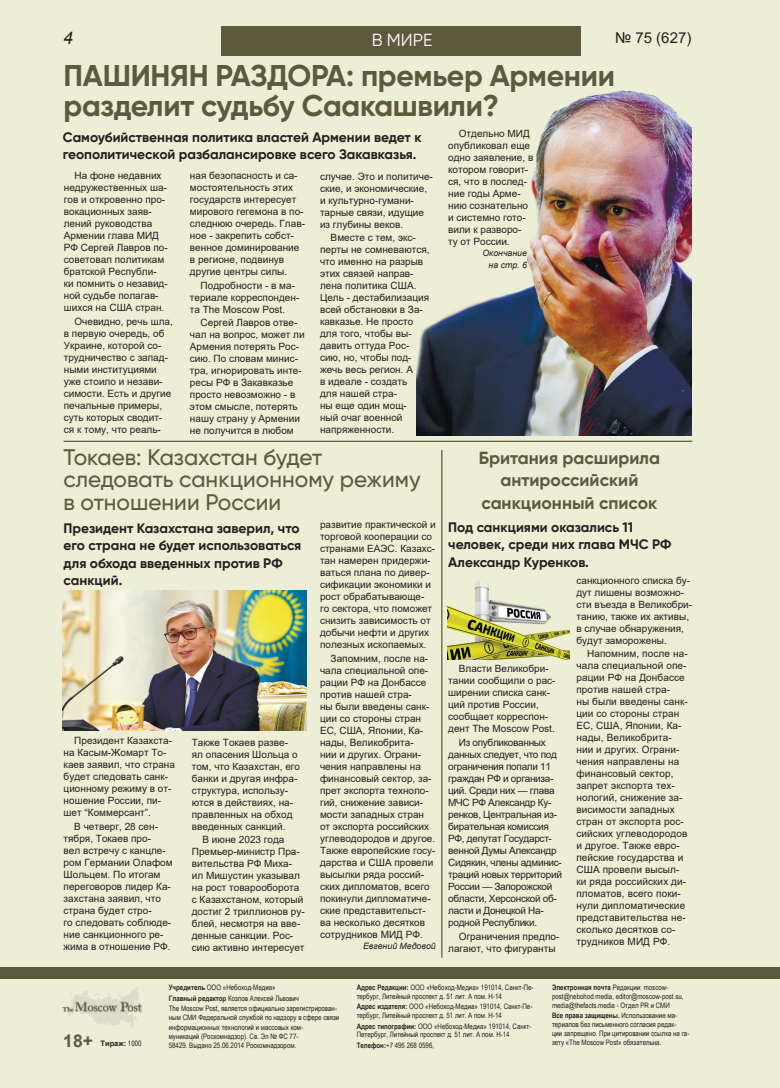
<style>
.page{position:relative;width:780px;height:1088px;background:#eceed5}
.page>*{position:absolute;margin:0;border:0;box-sizing:border-box;transform-origin:0 0}
.заголовок_2{font:700 30px/30px "Gilroy";letter-spacing:-.01em;color:#5d593d}
.заголовок_3{font:500 22.5px/22.5px "Gilroy";color:#5d593d}
.заголовок_3-2{font:700 17.5px/22.5px "Gilroy";color:#5d593d;text-align:center}
.одзаголовок{font:17.5px "Gilroy";color:#fff}
.t1{font:700 17.5px "Arial";color:#5d593d}
.t2{font:italic 17.5px "Arial";color:#231f20}
.t3{font:15px "Arial";color:#231f20}
.анонс{font:700 13.75px/17.5px "Gilroy";color:#231f20}
.text{font:10px/12px "Arial";color:#231f20}
.text-2{font:10px/12px "Arial";letter-spacing:-.03em;color:#231f20}
.подпись_фото{font:italic 8.75px "Arial";color:#231f20}
.t4{font:7.5px/8.8px "Arial Narrow";color:#231f20}
.t5{font:700 7.5px "Arial";color:#231f20}
.s1{font-weight:700}
.s2{font-family:"Arial Narrow";font-weight:400}
</style>
<div class="page">
<div style="left:221px;top:26px;width:359px;height:30px;background:#5d593d"></div>
<svg style="left:62px;top:987px;width:80px;height:41px"></svg>
<div style="left:0;top:967px;width:780px;height:11px;background:#5d593d"></div>
<hr style="left:441px;top:450px;width:1px;height:508px;background:#5d593d">
<hr style="left:64px;top:441px;width:628px;height:1px;background:#5d593d">
<img style="left:447px;top:580px;width:122px;height:80px">
<img style="left:63px;top:590px;width:244px;height:140px">
<img style="left:416px;top:90px;width:275px;height:346px">
<h3 class="t2" style="left:63px;top:26px;width:11px">4</h3>
<h3 class="t3" style="left:615px;top:27px;width:78px">№ 75 (627)</h3>
<p class="одзаголовок" style="left:371px;top:30px;width:62px">В МИРЕ</p>
<p class="заголовок_2" style="left:64px;top:60px;width:553px">ПАШИНЯН РАЗДОРА: премьер Армении разделит судьбу Саакашвили?</p>
<p class="анонс" style="left:63px;top:128px;width:360px">Самоубийственная политика властей Армении ведет к геополитической разбалансировке всего Закавказья.</p>
<p class="text" style="left:190px;top:169px;width:117px">ная безопасность и са&shy;мостоятельность этих государств интересует мирового гегемона в по&shy;следнюю очередь. Глав&shy;ное - закрепить собст&shy;венное доминирование в регионе, подвинув другие центры силы.</p>
<p class="text" style="left:190px;top:279px;width:111px;text-indent:11px">Подробности - в ма&shy;териале корреспонден&shy;та The Moscow Post.</p>
<p class="text" style="left:190px;top:317px;width:116px;text-indent:11px">Сергей Лавров отве&shy;чал на вопрос, может ли<br>Армения потерять Рос&shy;сию. По словам минис&shy;тра, игнорировать инте&shy;ресы РФ в Закавказье просто невозможно - в этом смысле, потерять нашу страну у Армении не получится в любом</p>
<p class="text" style="left:64px;top:169px;width:105px;text-indent:11px">На фоне недавних недружественных ша&shy;гов и откровенно про&shy;вокационных заяв&shy;лений руководства<br>Армении глава МИД<br>РФ Сергей Лавров по&shy;советовал политикам братской Республи&shy;ки помнить о незавид&shy;ной судьбе полагав&shy;шихся на США стран.</p>
<p class="text" style="left:64px;top:315px;width:111px;text-indent:11px">Очевидно, речь шла, в первую очередь, об<br>Украине, которой со&shy;трудничество с запад&shy;ными институциями уже стоило и незави&shy;симости. Есть и другие печальные примеры, суть которых сводит&shy;ся к тому, что реаль-</p>
<p class="text" style="left:320px;top:170px;width:114px">случае. Это и политиче&shy;ские, и экономические, и культурно-гумани&shy;тарные связи, идущие из глубины веков.</p>
<p class="text" style="left:320px;top:232px;width:111px;text-indent:11px">Вместе с тем, экс&shy;перты не сомневаются, что именно на разрыв этих связей направ&shy;лена политика США.<br>Цель - дестабилизация всей обстановки в За&shy;кавказье. Не просто для того, чтобы вы&shy;давить оттуда Рос&shy;сию, но, чтобы под&shy;жечь весь регион. А<br>в идеале - создать<br>для нашей стра-<br>ны еще один мощ-<br>ный очаг военной напряженности.</p>
<p class="заголовок_3" style="left:64px;top:445px;width:358px">Токаев: Казахстан будет следовать санкционному режиму в отношении России</p>
<p class="анонс" style="left:64px;top:519px;width:239px">Президент Казахстана заверил, что его страна не будет использоваться для обхода введенных против РФ санкций.</p>
<p class="text" style="left:320px;top:519px;width:117px">развитие практической и торговой кооперации со странами ЕАЭС. Казахс&shy;тан намерен придержи&shy;ваться плана по дивер&shy;сификации экономики и рост обрабатывающе&shy;го сектора, что поможет снизить зависимость от добычи нефти и других полезных ископаемых.</p>
<p class="text" style="left:320px;top:652px;width:117px;text-indent:11px">Запомним, после на&shy;чала специальной опе&shy;рации РФ на Донбассе против нашей стра-<br>ны были введены санк&shy;ции со стороны стран<br>ЕС, США, Японии, Ка&shy;нады, Великобрита-<br>нии и других. Ограни&shy;чения направлены на финансовый сектор, за&shy;прет экспорта техноло&shy;гий, снижение зависи&shy;мости западных стран от экспорта российских углеводородов и другое.<br>Также европейские госу&shy;дарства и США провели высылки ряда россий&shy;ских дипломатов, всего покинули дипломатиче&shy;ские представительст&shy;ва несколько десятков сотрудников МИД РФ.</p>
<p class="подпись_фото" style="left:363px;top:940px;width:74px">Евгений Медовой</p>
<p class="text" style="left:64px;top:735px;width:113px;text-indent:11px">Президент Казахста&shy;на Касым-Жомарт То&shy;каев заявил, что страна будет следовать санк&shy;ционному режиму в от&shy;ношение России, пи&shy;шет “Коммерсант”.</p>
<p class="text" style="left:64px;top:821px;width:111px;text-indent:11px">В четверг, 28 сен&shy;тября, Токаев про-<br>вел встречу с канцле&shy;ром Германии Олафом<br>Шольцем. По итогам переговоров лидер Ка&shy;захстана заявил, что страна будет стро-<br>го следовать соблюде&shy;ние санкционного ре&shy;жима в отношение РФ.</p>
<p class="text" style="left:192px;top:736px;width:110px">Также Токаев разве&shy;ял опасения Шольца о том, что Казахстан, его банки и другая инфра&shy;структура, использу&shy;ются в действиях, на&shy;правленных на обход введенных санкций.</p>
<p class="text" style="left:192px;top:834px;width:114px;text-indent:11px">В июне 2023 года<br>Премьер-министр Пра&shy;вительства РФ Миха&shy;ил Мишустин указывал на рост товарооборота с Казахстаном, который достиг 2 триллионов ру&shy;блей, несмотря на вве&shy;денные санкции. Рос&shy;сию активно интересует</p>
<p class="text" style="left:448px;top:127px;width:87px;text-indent:11px">Отдельно МИД опубликовал еще одно заявление, в котором говорит&shy;ся, что в послед&shy;ние годы Арме&shy;нию сознательно и системно гото&shy;вили к разворо&shy;ту от России.</p>
<p class="подпись_фото" style="left:482px;top:247px;width:46px">Окончание</p>
<p class="подпись_фото" style="left:488px;top:259px;width:40px">на стр. 6</p>
<p class="заголовок_3-2" style="left:479px;top:446px;width:183px">Британия расширила антироссийский санкционный список</p>
<p class="анонс" style="left:448px;top:518px;width:225px">Под санкциями оказались 11 человек, среди них глава МЧС РФ<br>Александр Куренков.</p>
<p class="text" style="left:576px;top:574px;width:117px">санкционного списка бу&shy;дут лишены возможно&shy;сти въезда в Великобри&shy;танию, также их активы, в случае обнаружения, будут заморожены.</p>
<p class="text" style="left:576px;top:648px;width:113px;text-indent:11px">Напомним, после на&shy;чала специальной опе&shy;рации РФ на Донбассе против нашей стра-<br>ны были введены санк&shy;ции со стороны стран<br>ЕС, США, Японии, Ка&shy;нады, Великобрита&shy;нии и других. Ограни&shy;чения направлены на финансовый сектор, запрет экспорта тех&shy;нологий, снижение за&shy;висимости западных стран от экспорта рос&shy;сийских углеводородов и другое. Также евро&shy;пейские государства и<br>США провели высыл&shy;ки ряда российских ди&shy;пломатов, всего поки&shy;нули дипломатические представительства не&shy;сколько десятков со&shy;трудников МИД РФ.</p>
<p class="text" style="left:448px;top:662px;width:109px;text-indent:11px">Власти Великобри&shy;тании сообщили о рас&shy;ширении списка санк&shy;ций против России, сообщает корреспон&shy;дент The Moscow Post.</p>
<p class="text-2" style="left:448px;top:736px;width:115px;text-indent:11px">Из опубликованных данных следует, что под ограничения попали 11 граждан РФ и организа&shy;ций. Среди них — глава<br>МЧС РФ Александр Ку&shy;ренков, Центральная из&shy;бирательная комиссия<br>РФ, депутат Государст&shy;венной Думы Александр<br>Сидякин, члены админис&shy;траций новых территорий<br>России — Запорожской области, Херсонской об&shy;ласти и Донецкой На&shy;родной Республики.</p>
<p class="text" style="left:448px;top:930px;width:113px;text-indent:11px">Ограничения предпо&shy;лагают, что фигуранты</p>
<h3 class="t1" style="left:63px;top:1028px;width:31px">18+</h3>
<p class="t4" style="left:169px;top:982px;width:170px;line-height:10.5px"><span class="s1">Учредитель</span> ООО «Небоход-Медиа»<br><span class="s1">Главный редактор</span> Козлов Алексей Львович<br>The Moscow Post, является официально зарегистрирован-</p>
<p class="t4" style="left:169px;top:1012px;width:172px;line-height:10.5px">ным СМИ Федеральной службой по надзору в сфере связи информационных технологий и массовых ком-</p>
<p class="t4" style="left:169px;top:1032px;width:131px">муникаций (Роскомнадзор). Св. Эл № ФС 77-<br>58429. Выдано 25.06.2014 Роскомнадзором.</p>
<p class="t4" style="left:356px;top:983px;width:178px"><span class="s1">Адрес Редакции:</span> ООО «Небоход-Медиа» 191014, Санкт-Пе&shy;тербург, Литейный проспект д. 51 лит. А пом. H-14</p>
<p class="t4" style="left:356px;top:1002px;width:177px"><span class="s1">Адрес издателя:</span> ООО «Небоход-Медиа» 191014, Санкт-Пе&shy;тербург, Литейный проспект д. 51 лит. А пом. H-14</p>
<p class="t4" style="left:356px;top:1021px;width:176px"><span class="s1">Адрес типографии:</span> ООО «Небоход-Медиа» 191014, Санкт-<br>Петербург, Литейный проспект д. 51 лит. А пом. H-14</p>
<p class="t5" style="left:100px;top:1038px;width:43px">Тираж: <span class="s2">1000</span></p>
<p class="t4" style="left:356px;top:1040px;width:79px"><span class="s1">Телефон:</span>+7 495 268 0596,</p>
<p class="t4" style="left:552px;top:983px;width:133px"><span class="s1">Электронная почта</span> Редакции: moscow&shy;post@nebohod.media, editor@moscow-post.su, media@thefacts.media - Отдел PR и СМИ</p>
<p class="t4" style="left:552px;top:1011px;width:139px"><span class="s1">Все права защищены.</span> Использование ма&shy;териалов без письменного согласия редак-<br>ции запрещено. При цитировании ссылка на га&shy;зету «The Moscow Post» обязательна.</p>
</div>
